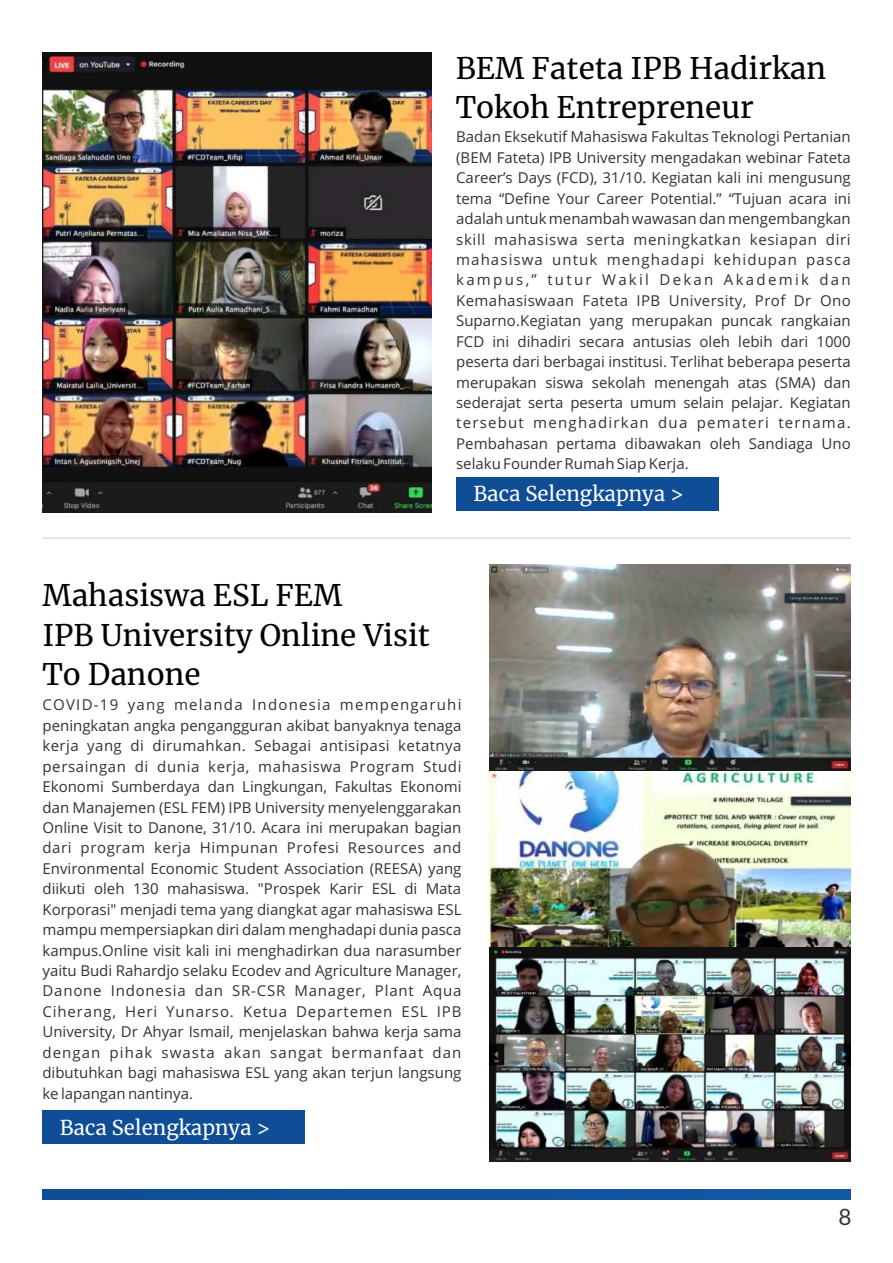
<style>
.page{position:relative;width:893px;height:1263px;background:#fff}
.page>*{position:absolute;margin:0;border:0;box-sizing:border-box;transform-origin:0 0}
.t1{font:29.7px/39.6px "Merriweather";color:#000}
.t2{font:22.5px "Lato";color:#333}
.t3{font:20.4px "Merriweather";color:#fff}
.t4{font:15px/20.4px "Open Sans";color:#333;text-align:justify}
</style>
<div class="page">
<div style="left:43px;top:1190px;width:807px;height:9px;background:#10539c"></div>
<hr style="left:43px;top:538px;width:807px;height:1px;background:#ccc">
<div style="left:456px;top:477px;width:262px;height:33px;background:#0f4d96"></div>
<img style="left:43px;top:52px;width:388px;height:460px">
<div style="left:43px;top:1111px;width:262px;height:33px;background:#0f4d96"></div>
<img style="left:489px;top:564px;width:361px;height:384px">
<img style="left:489px;top:948px;width:361px;height:214px">
<h1 class="t1" style="left:456px;top:48px;width:372px">BEM Fateta IPB Hadirkan<br>Tokoh Entrepreneur</h1>
<p class="t4" style="left:456px;top:128px;width:396px">Badan Eksekutif Mahasiswa Fakultas Teknologi Pertanian (BEM Fateta) IPB University mengadakan webinar Fateta Career’s Days (FCD), 31/10. Kegiatan kali ini mengusung tema “Define Your Career Potential.” “Tujuan acara ini adalah untuk menambah wawasan dan mengembangkan skill mahasiswa serta meningkatkan kesiapan diri mahasiswa untuk menghadapi kehidupan pasca kampus,” tutur Wakil Dekan Akademik dan Kemahasiswaan Fateta IPB University, Prof Dr Ono Suparno.Kegiatan yang merupakan puncak rangkaian FCD ini dihadiri secara antusias oleh lebih dari 1000 peserta dari berbagai institusi. Terlihat beberapa peserta merupakan siswa sekolah menengah atas (SMA) dan sederajat serta peserta umum selain pelajar. Kegiatan tersebut menghadirkan dua pemateri ternama.<br>Pembahasan pertama dibawakan oleh Sandiaga Uno selaku Founder Rumah Siap Kerja.</p>
<h3 class="t3" style="left:473px;top:481px;width:212px">Baca Selengkapnya &gt;</h3>
<h1 class="t1" style="left:42px;top:576px;width:389px">Mahasiswa ESL FEM<br>IPB University Online Visit<br>To Danone</h1>
<p class="t4" style="left:42px;top:696px;width:421px">COVID-19 yang melanda Indonesia mempengaruhi peningkatan angka pengangguran akibat banyaknya tenaga kerja yang di dirumahkan. Sebagai antisipasi ketatnya persaingan di dunia kerja, mahasiswa Program Studi Ekonomi Sumberdaya dan Lingkungan, Fakultas Ekonomi dan Manajemen (ESL FEM) IPB University menyelenggarakan Online Visit to Danone, 31/10. Acara ini merupakan bagian dari program kerja Himpunan Profesi Resources and Environmental Economic Student Association (REESA) yang diikuti oleh 130 mahasiswa. "Prospek Karir ESL di Mata Korporasi" menjadi tema yang diangkat agar mahasiswa ESL mampu mempersiapkan diri dalam menghadapi dunia pasca kampus.Online visit kali ini menghadirkan dua narasumber yaitu Budi Rahardjo selaku Ecodev and Agriculture Manager, Danone Indonesia dan SR-CSR Manager, Plant Aqua Ciherang, Heri Yunarso. Ketua Departemen ESL IPB University, Dr Ahyar Ismail, menjelaskan bahwa kerja sama dengan pihak swasta akan sangat bermanfaat dan dibutuhkan bagi mahasiswa ESL yang akan terjun langsung ke lapangan nantinya.</p>
<h3 class="t3" style="left:60px;top:1114px;width:212px">Baca Selengkapnya &gt;</h3>
<h2 class="t2" style="left:838px;top:1207px;width:15px">8</h2>
</div>
